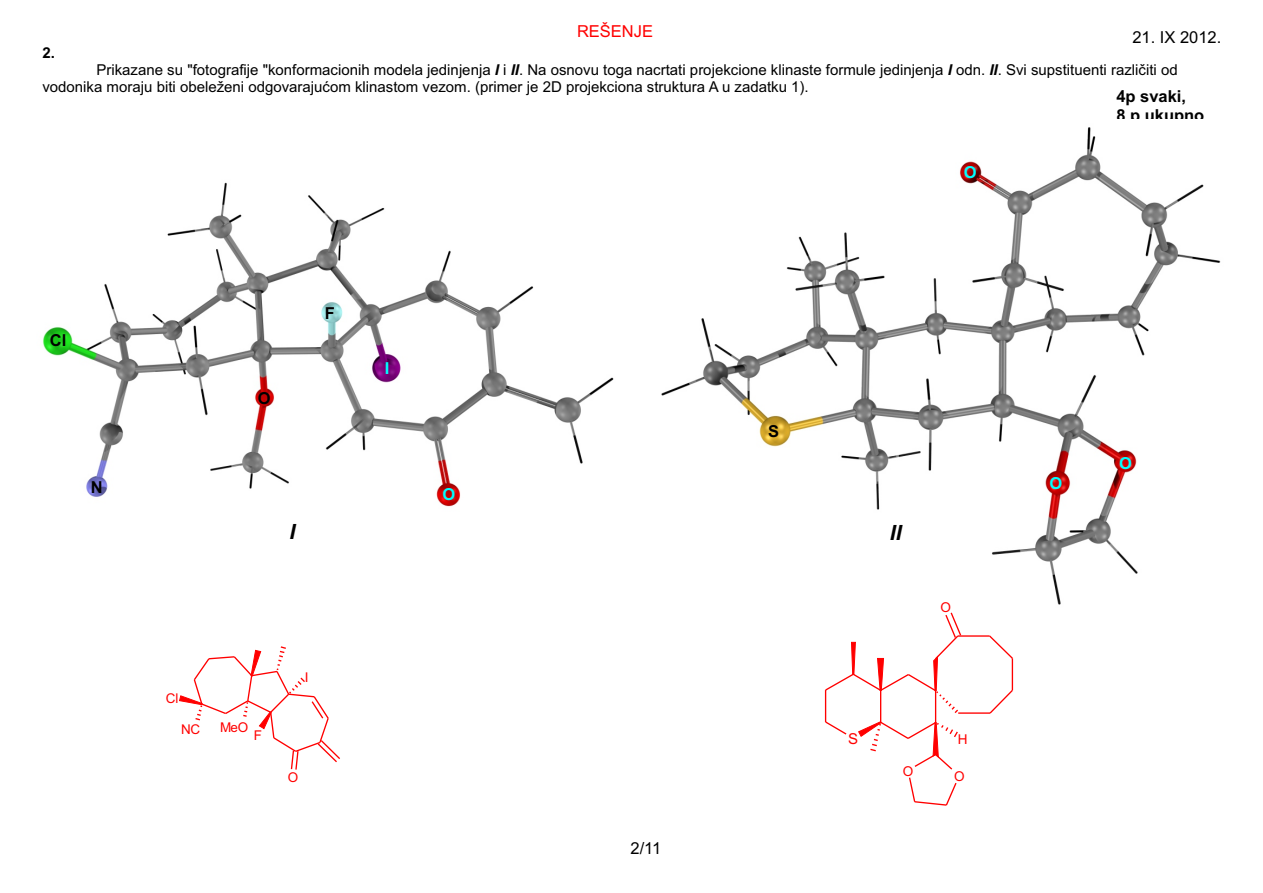
<style>
.page{position:relative;width:1263px;height:893px;background:#fff}
.page>*{position:absolute;margin:0;border:0;box-sizing:border-box;transform-origin:0 0}
.t1{font:italic 700 21px "Arial";color:#000}
.t2{font:700 16.5px/18.5px "Arial";color:#000}
.t3{font:16.5px "Arial";color:#000}
.t4{font:16.5px "Arial";color:#f00}
.t5{font:700 16.5px "Arial";color:#0ff}
.t6{font:15px/16.8px "Arial";color:#000}
.t7{font:700 15px "Arial";color:#000}
.t8{font:15px "Arial";color:#f00}
.t9{font:13.5px "Arial";letter-spacing:-.01em;color:#f00}
.s1{font-weight:700;font-style:italic}
</style>
<div class="page">
<img style="left:43px;top:182px;width:571px;height:325px">
<svg style="left:179px;top:646px;width:161px;height:124px"></svg>
<img style="left:661px;top:127px;width:560px;height:478px">
<hr style="left:958px;top:712px;width:32px;height:2px;background:#f00">
<svg style="left:988px;top:688px;width:26px;height:26px"></svg>
<hr style="left:1012px;top:658px;width:1px;height:32px;background:#f00">
<svg style="left:989px;top:635px;width:25px;height:25px"></svg>
<hr style="left:958px;top:635px;width:32px;height:2px;background:#f00">
<hr style="left:935px;top:691px;width:1px;height:32px;background:#f00">
<hr style="left:880px;top:690px;width:1px;height:32px;background:#f00">
<svg style="left:824px;top:720px;width:23px;height:15px"></svg>
<hr style="left:825px;top:690px;width:1px;height:32px;background:#f00">
<svg style="left:824px;top:612px;width:138px;height:102px"></svg>
<svg style="left:858px;top:720px;width:100px;height:86px"></svg>
<p class="t4" style="left:577px;top:25px;width:78px">REŠENJE</p>
<p class="t3" style="left:1132px;top:31px;width:90px">21. IX 2012.</p>
<p class="t7" style="left:42px;top:47px;width:14px">2.</p>
<p class="t6" style="left:42px;top:62px;width:1137px;text-indent:54px">Prikazane su "fotografije "konformacionih modela jedinjenja <span class="s1">I</span> i <span class="s1">II</span>. Na osnovu toga nacrtati projekcione klinaste formule jedinjenja <span class="s1">I</span> odn. <span class="s1">II</span>. Svi supstituenti različiti od vodonika moraju biti obeleženi odgovarajućom klinastom vezom. (primer je 2D projekciona struktura A u zadatku 1).</p>
<p class="t2" style="left:1116px;top:89px;width:90px">4p svaki,<br>8 p ukupno</p>
<p class="t2" style="left:50px;top:333px;width:18px">Cl</p>
<p class="t2" style="left:91px;top:479px;width:13px">N</p>
<p class="t5" style="left:964px;top:166px;width:14px">O</p>
<p class="t2" style="left:258px;top:391px;width:14px">O</p>
<p class="t2" style="left:325px;top:305px;width:12px">F</p>
<p class="t5" style="left:385px;top:362px;width:6px">I</p>
<p class="t2" style="left:768px;top:423px;width:13px">S</p>
<p class="t5" style="left:442px;top:488px;width:14px">O</p>
<h1 class="t1" style="left:289px;top:523px;width:7px">I</h1>
<h1 class="t1" style="left:890px;top:524px;width:13px">II</h1>
<p class="t9" style="left:166px;top:693px;width:14px">Cl</p>
<p class="t9" style="left:181px;top:724px;width:21px">NC</p>
<p class="t9" style="left:220px;top:722px;width:30px">MeO</p>
<p class="t9" style="left:254px;top:730px;width:10px">F</p>
<p class="t9" style="left:305px;top:672px;width:5px">I</p>
<p class="t9" style="left:288px;top:772px;width:12px">O</p>
<p class="t3" style="left:630px;top:842px;width:32px">2/11</p>
<p class="t8" style="left:848px;top:733px;width:12px">S</p>
<p class="t9" style="left:903px;top:766px;width:12px">O</p>
<p class="t9" style="left:940px;top:602px;width:12px">O</p>
<p class="t9" style="left:958px;top:734px;width:11px">H</p>
<p class="t9" style="left:954px;top:771px;width:12px">O</p>
<p class="t5" style="left:1049px;top:477px;width:14px">O</p>
<p class="t5" style="left:1119px;top:457px;width:14px">O</p>
</div>
